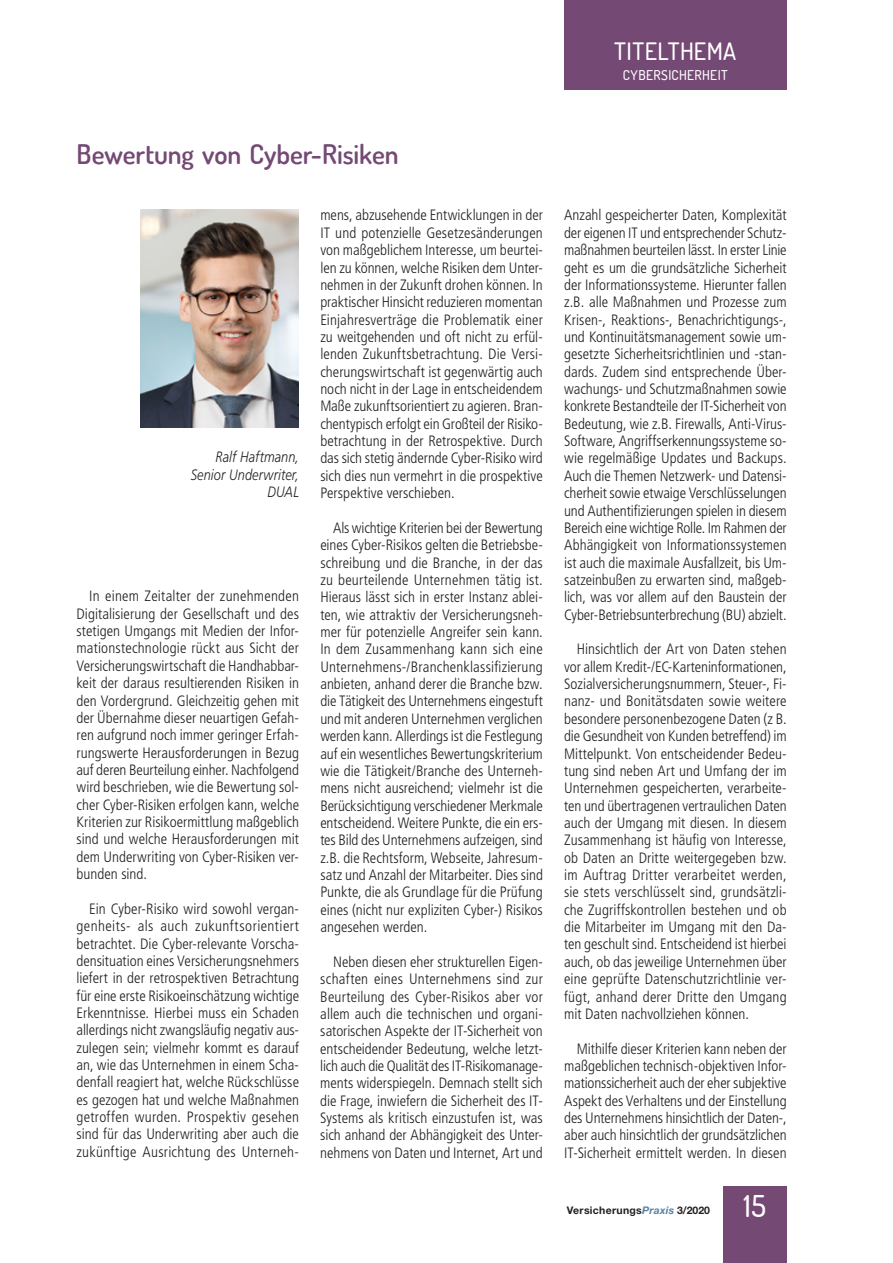
<style>
.page{position:relative;width:893px;height:1263px;background:#fff}
.page>*{position:absolute;margin:0;border:0;box-sizing:border-box;transform-origin:0 0}
.t1{font:500 30px "Dosis";color:#fff}
.t2{font:600 27px "Dosis";letter-spacing:-.005em;color:#744974}
.t3{font:500 24px "Dosis";letter-spacing:.02em;color:#fff}
.t4{font:300 condensed 15px/17.4px "Frutiger LT Std";color:#231f20;text-align:justify}
.t5{font:italic 300 15px/17.2px "Frutiger LT Std";letter-spacing:.01em;color:#231f20;text-align:right;scale:.85 1}
.t6{font:500 13.5px "Dosis";letter-spacing:.03em;color:#fff}
.t7{font:700 10.5px "Helvetica Neue LT Std";letter-spacing:.03em;color:#231f20}
.s1{font-style:italic;color:#5980a1}
</style>
<div class="page">
<div style="left:723px;top:1186px;width:64px;height:77px;background:#744974"></div>
<div style="left:564px;top:0;width:223px;height:89px;background:#744974"></div>
<img style="left:141px;top:209px;width:157px;height:218px">
<h3 class="t3" style="left:614px;top:35px;width:124px">TITELTHEMA</h3>
<p class="t6" style="left:623px;top:67px;width:106px">CYBERSICHERHEIT</p>
<h2 class="t2" style="left:77px;top:136px;width:324px">Bewertung von Cyber-Risiken</h2>
<p class="t4" style="left:320px;top:207px;width:224px">mens, abzusehende Entwicklungen in der IT und potenzielle Gesetzesänderungen von maßgeblichem Interesse, um beurtei&shy;len zu können, welche Risiken dem Unter&shy;nehmen in der Zukunft drohen können. In praktischer Hinsicht reduzieren momentan Einjahresverträge die Problematik einer zu weitgehenden und oft nicht zu erfül&shy;lenden Zukunftsbetrachtung. Die Versi&shy;cherungswirtschaft ist gegenwärtig auch noch nicht in der Lage in entscheidendem Maße zukunftsorientiert zu agieren. Bran&shy;chentypisch erfolgt ein Großteil der Risiko&shy;betrachtung in der Retrospektive. Durch das sich stetig ändernde Cyber-Risiko wird sich dies nun vermehrt in die prospektive Perspektive verschieben.</p>
<p class="t4" style="left:320px;top:519px;width:224px;text-indent:13px">Als wichtige Kriterien bei der Bewertung eines Cyber-Risikos gelten die Betriebsbe&shy;schreibung und die Branche, in der das zu beurteilende Unternehmen tätig ist.<br>Hieraus lässt sich in erster Instanz ablei&shy;ten, wie attraktiv der Versicherungsneh&shy;mer für potenzielle Angreifer sein kann.<br>In dem Zusammenhang kann sich eine Unternehmens-/Branchenklassifizierung anbieten, anhand derer die Branche bzw. die Tätigkeit des Unternehmens eingestuft und mit anderen Unternehmen verglichen werden kann. Allerdings ist die Festlegung auf ein wesentliches Bewertungskriterium wie die Tätigkeit/Branche des Unterneh&shy;mens nicht ausreichend; vielmehr ist die Berücksichtigung verschiedener Merkmale entscheidend. Weitere Punkte, die ein ers&shy;tes Bild des Unternehmens aufzeigen, sind z.B. die Rechtsform, Webseite, Jahresum&shy;satz und Anzahl der Mitarbeiter. Dies sind Punkte, die als Grundlage für die Prüfung eines (nicht nur expliziten Cyber-) Risikos angesehen werden.</p>
<p class="t4" style="left:320px;top:953px;width:224px;text-indent:13px">Neben diesen eher strukturellen Eigen&shy;schaften eines Unternehmens sind zur Beurteilung des Cyber-Risikos aber vor allem auch die technischen und organi&shy;satorischen Aspekte der IT-Sicherheit von entscheidender Bedeutung, welche letzt&shy;lich auch die Qualität des IT-Risikomanage&shy;ments widerspiegeln. Demnach stellt sich die Frage, inwiefern die Sicherheit des IT-Systems als kritisch einzustufen ist, was sich anhand der Abhängigkeit des Unter&shy;nehmens von Daten und Internet, Art und</p>
<p class="t5" style="left:191px;top:449px;width:129px">Ralf Haftmann,<br>Senior Underwriter,<br>DUAL</p>
<p class="t4" style="left:77px;top:588px;width:224px;text-indent:13px">In einem Zeitalter der zunehmenden Digitalisierung der Gesellschaft und des stetigen Umgangs mit Medien der Infor&shy;mationstechnologie rückt aus Sicht der Versicherungswirtschaft die Handhabbar&shy;keit der daraus resultierenden Risiken in den Vordergrund. Gleichzeitig gehen mit der Übernahme dieser neuartigen Gefah&shy;ren aufgrund noch immer geringer Erfah&shy;rungswerte Herausforderungen in Bezug auf deren Beurteilung einher. Nachfolgend wird beschrieben, wie die Bewertung sol&shy;cher Cyber-Risiken erfolgen kann, welche Kriterien zur Risikoermittlung maßgeblich sind und welche Herausforderungen mit dem Underwriting von Cyber-Risiken ver&shy;bunden sind.</p>
<p class="t4" style="left:77px;top:900px;width:224px;text-indent:13px">Ein Cyber-Risiko wird sowohl vergan&shy;genheits- als auch zukunftsorientiert betrachtet. Die Cyber-relevante Vorscha&shy;densituation eines Versicherungsnehmers liefert in der retrospektiven Betrachtung für eine erste Risikoeinschätzung wichtige Erkenntnisse. Hierbei muss ein Schaden allerdings nicht zwangsläufig negativ aus&shy;zulegen sein; vielmehr kommt es darauf an, wie das Unternehmen in einem Scha&shy;denfall reagiert hat, welche Rückschlüsse es gezogen hat und welche Maßnahmen getroffen wurden. Prospektiv gesehen sind für das Underwriting aber auch die zukünftige Ausrichtung des Unterneh-</p>
<p class="t4" style="left:564px;top:207px;width:224px">Anzahl gespeicherter Daten, Komplexität der eigenen IT und entsprechender Schutz&shy;maßnahmen beurteilen lässt. In erster Linie geht es um die grundsätzliche Sicherheit der Informationssysteme. Hierunter fallen z.B. alle Maßnahmen und Prozesse zum Krisen-, Reaktions-, Benachrichtigungs-, und Kontinuitätsmanagement sowie um&shy;gesetzte Sicherheitsrichtlinien und -stan&shy;dards. Zudem sind entsprechende Über&shy;wachungs- und Schutzmaßnahmen sowie konkrete Bestandteile der IT-Sicherheit von Bedeutung, wie z.B. Firewalls, Anti-Virus-Software, Angriffserkennungssysteme so&shy;wie regelmäßige Updates und Backups.<br>Auch die Themen Netzwerk- und Datensi&shy;cherheit sowie etwaige Verschlüsselungen und Authentifizierungen spielen in diesem Bereich eine wichtige Rolle. Im Rahmen der Abhängigkeit von Informationssystemen ist auch die maximale Ausfallzeit, bis Um&shy;satzeinbußen zu erwarten sind, maßgeb&shy;lich, was vor allem auf den Baustein der Cyber-Betriebsunterbrechung (BU) abzielt.</p>
<p class="t4" style="left:564px;top:641px;width:224px;text-indent:13px">Hinsichtlich der Art von Daten stehen vor allem Kredit-/EC-Karteninformationen, Sozialversicherungsnummern, Steuer-, Fi&shy;nanz- und Bonitätsdaten sowie weitere besondere personenbezogene Daten (z B. die Gesundheit von Kunden betreffend) im Mittelpunkt. Von entscheidender Bedeu&shy;tung sind neben Art und Umfang der im Unternehmen gespeicherten, verarbeite&shy;ten und übertragenen vertraulichen Daten auch der Umgang mit diesen. In diesem Zusammenhang ist häufig von Interesse, ob Daten an Dritte weitergegeben bzw. im Auftrag Dritter verarbeitet werden, sie stets verschlüsselt sind, grundsätzli&shy;che Zugriffskontrollen bestehen und ob die Mitarbeiter im Umgang mit den Da&shy;ten geschult sind. Entscheidend ist hierbei auch, ob das jeweilige Unternehmen über eine geprüfte Datenschutzrichtlinie ver&shy;fügt, anhand derer Dritte den Umgang mit Daten nachvollziehen können.</p>
<p class="t4" style="left:564px;top:1040px;width:224px;text-indent:13px">Mithilfe dieser Kriterien kann neben der maßgeblichen technisch-objektiven Infor&shy;mationssicherheit auch der eher subjektive Aspekt des Verhaltens und der Einstellung des Unternehmens hinsichtlich der Daten-, aber auch hinsichtlich der grundsätzlichen IT-Sicherheit ermittelt werden. In diesen</p>
<p class="t7" style="left:567px;top:1204px;width:145px">Versicherungs<span class="s1">Praxis</span> 3/2020</p>
<h1 class="t1" style="left:743px;top:1187px;width:24px">15</h1>
</div>
